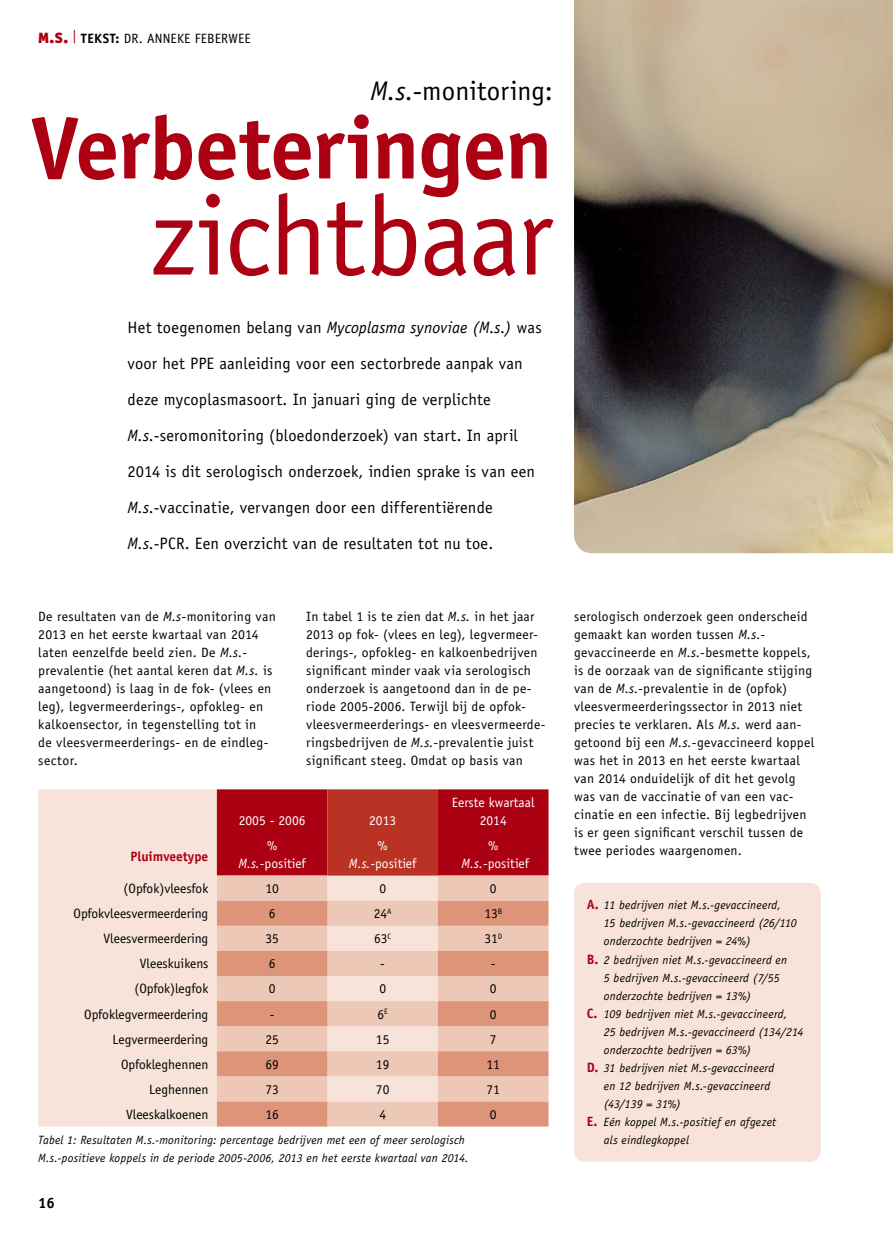
<style>
.page{position:relative;width:893px;height:1234px;background:#fff}
.page>*{position:absolute;margin:0;border:0;box-sizing:border-box;transform-origin:0 0}
.t1{font:112.5px "Officina Sans Std";letter-spacing:-.02em;color:#ac0013}
.t2{font:700 88.5px "Officina Sans Std";letter-spacing:-.015em;color:#ac0013}
.t3{font:27px "Officina Sans Std";color:#000}
.t4{font:16.5px/36px "Officina Sans Std";letter-spacing:.01em;color:#000}
.t5{font:700 15px "Officina Sans Std";color:#000}
.t6{font:13.5px/18px "Officina Sans Std";letter-spacing:.02em;color:#000}
.t7{font:13.5px "Officina Sans Std";color:#000}
.t8{font:13.5px/18px "Officina Sans Std";color:#fff;text-align:center}
.t9{font:700 13.5px "Officina Sans Std";color:#ac0013}
.t10{font:italic 12px/18px "Officina Sans Std";letter-spacing:.02em;color:#000}
.s1{font-family:"Officina Sans ITC Std";font-weight:900;font-size:15px;color:#ac0013}
.s2{font-weight:700}
.s3{font-style:italic}
.s4{font-weight:700;font-style:normal;font-size:13.5px;color:#ac0013}
</style>
<div class="page">
<div style="left:574px;top:882px;width:247px;height:279px;background:#f7e3d9;border-radius:11px"></div>
<div style="left:38px;top:789px;width:179px;height:337px;background:#f7e3d9"></div>
<svg style="left:217px;top:789px;width:332px;height:86px;background:#b11219"></svg>
<svg style="left:217px;top:875px;width:332px;height:25px;background:#efcebf"></svg>
<svg style="left:217px;top:900px;width:332px;height:226px;background:#e9b9a4"></svg>
<img style="left:574px;top:0;width:319px;height:553px">
<p class="t6" style="left:38px;top:29px;width:125px"><span class="s1">M.S.</span><sup>|</sup><span class="s2">tekst:</span>dr. Anneke</p>
<p class="t6" style="left:195px;top:29px;width:15px">Feberwee</p>
<h3 class="t3" style="left:371px;top:75px;width:184px"><span class="s3">M.s.</span>-monitoring:</h3>
<h2 class="t2" style="left:30px;top:93px;width:524px">Verbeteringen</h2>
<h1 class="t1" style="left:150px;top:170px;width:404px">zichtbaar</h1>
<p class="t4" style="left:128px;top:309px;width:416px">Het toegenomen belang van <span class="s3">Mycoplasma synoviae (M.s.)</span> was voor het PPE aanleiding voor een sectorbrede aanpak van deze mycoplasmasoort. In januari ging de verplichte <span class="s3">M.s.</span>-seromonitoring (bloedonderzoek) van start. In april 2014 is dit serologisch onderzoek, indien sprake is van een <span class="s3">M.s.</span>-vaccinatie, vervangen door een differentiërende <span class="s3">M.s.</span>-PCR. Een overzicht van de resultaten tot nu toe.</p>
<p class="t6" style="left:38px;top:607px;width:239px">De resultaten van de <span class="s3">M.s</span>-monitoring van 2013 en het eerste kwartaal van 2014 laten eenzelfde beeld zien. De <span class="s3">M.s.</span>- prevalentie (het aantal keren dat <span class="s3">M.s.</span> is aangetoond) is laag in de fok- (vlees en leg), legvermeerderings-, opfokleg- en kalkoensector, in tegenstelling tot in<br>de vleesvermeerderings- en de eindleg&shy;sector.</p>
<p class="t6" style="left:574px;top:607px;width:242px">serologisch onderzoek geen onderscheid gemaakt kan worden tussen <span class="s3">M.s.</span>- gevaccineerde en <span class="s3">M.s.</span>-besmette koppels, is de oorzaak van de significante stijging van de <span class="s3">M.s.</span>-prevalentie in de (opfok) vleesvermeerderingssector in 2013 niet precies te verklaren. Als <span class="s3">M.s.</span> werd aan&shy;getoond bij een <span class="s3">M.s.</span>-gevaccineerd koppel was het in 2013 en het eerste kwartaal van 2014 onduidelijk of dit het gevolg was van de vaccinatie of van een vac&shy;cinatie en een infectie. Bij legbedrijven is er geen significant verschil tussen de twee periodes waargenomen.</p>
<p class="t6" style="left:306px;top:607px;width:241px">In tabel 1 is te zien dat <span class="s3">M.s.</span> in het jaar 2013 op fok- (vlees en leg), legvermeer&shy;derings-, opfokleg- en kalkoenbedrijven significant minder vaak via serologisch onderzoek is aangetoond dan in de pe&shy;riode 2005-2006. Terwijl bij de opfok&shy;vleesvermeerderings- en vleesvermeerde&shy;ringsbedrijven de <span class="s3">M.s.</span>-prevalentie juist significant steeg. Omdat op basis van</p>
<p class="t8" style="left:452px;top:793px;width:84px">Eerste kwartaal<br>2014</p>
<p class="t8" style="left:239px;top:811px;width:68px">2005 - 2006</p>
<p class="t8" style="left:369px;top:811px;width:28px">2013</p>
<p class="t8" style="left:238px;top:836px;width:69px">%<br><span class="s3">M.s.</span>-positief</p>
<p class="t8" style="left:349px;top:836px;width:69px">%<br><span class="s3">M.s.</span>-positief</p>
<p class="t8" style="left:461px;top:836px;width:69px">%<br><span class="s3">M.s.</span>-positief</p>
<p class="t9" style="left:130px;top:847px;width:80px">Pluimveetype</p>
<p class="t7" style="left:124px;top:880px;width:86px">(Opfok)vleesfok</p>
<p class="t6" style="left:265px;top:879px;width:15px">10</p>
<p class="t6" style="left:379px;top:879px;width:8px">0</p>
<p class="t6" style="left:490px;top:879px;width:8px">0</p>
<p class="t7" style="left:74px;top:905px;width:136px">Opfokvleesvermeerdering</p>
<p class="t6" style="left:269px;top:904px;width:8px">6</p>
<p class="t6" style="left:374px;top:904px;width:19px">24<sup>A</sup></p>
<p class="t6" style="left:484px;top:904px;width:19px">13<sup>B</sup></p>
<p class="t7" style="left:104px;top:930px;width:106px">Vleesvermeerdering</p>
<p class="t6" style="left:265px;top:929px;width:15px">35</p>
<p class="t6" style="left:374px;top:929px;width:19px">63<sup>C</sup></p>
<p class="t6" style="left:484px;top:929px;width:19px">31<sup>D</sup></p>
<p class="t7" style="left:140px;top:955px;width:70px">Vleeskuikens</p>
<p class="t6" style="left:269px;top:954px;width:8px">6</p>
<p class="t6" style="left:380px;top:954px;width:5px">-</p>
<p class="t7" style="left:134px;top:980px;width:76px">(Opfok)legfok</p>
<p class="t6" style="left:269px;top:979px;width:8px">0</p>
<p class="t6" style="left:379px;top:979px;width:8px">0</p>
<p class="t6" style="left:490px;top:979px;width:8px">0</p>
<p class="t7" style="left:84px;top:1005px;width:126px">Opfoklegvermeerdering</p>
<p class="t6" style="left:377px;top:1004px;width:12px">6<sup>E</sup></p>
<p class="t6" style="left:490px;top:1004px;width:8px">0</p>
<p class="t7" style="left:113px;top:1030px;width:97px">Legvermeerdering</p>
<p class="t6" style="left:265px;top:1029px;width:15px">25</p>
<p class="t6" style="left:376px;top:1029px;width:15px">15</p>
<p class="t6" style="left:490px;top:1029px;width:8px">7</p>
<p class="t7" style="left:121px;top:1055px;width:89px">Opfokleghennen</p>
<p class="t6" style="left:265px;top:1054px;width:15px">69</p>
<p class="t6" style="left:376px;top:1054px;width:15px">19</p>
<p class="t6" style="left:486px;top:1054px;width:15px">11</p>
<p class="t7" style="left:149px;top:1081px;width:61px">Leghennen</p>
<p class="t6" style="left:265px;top:1079px;width:15px">73</p>
<p class="t6" style="left:376px;top:1079px;width:15px">70</p>
<p class="t6" style="left:486px;top:1079px;width:15px">71</p>
<p class="t7" style="left:126px;top:1106px;width:84px">Vleeskalkoenen</p>
<p class="t6" style="left:265px;top:1105px;width:15px">16</p>
<p class="t6" style="left:379px;top:1105px;width:8px">4</p>
<p class="t6" style="left:490px;top:1105px;width:8px">0</p>
<p class="t10" style="left:38px;top:1130px;width:432px">Tabel 1: Resultaten M.s.-monitoring: percentage bedrijven met een of meer serologisch<br>M.s.-positieve koppels in de periode 2005-2006, 2013 en het eerste kwartaal van 2014.</p>
<p class="t5" style="left:38px;top:1193px;width:18px">16</p>
<p class="t10" style="left:587px;top:896px;width:196px"><span class="s4">A.</span> 11 bedrijven niet M.s.-gevaccineerd,</p>
<p class="t10" style="left:604px;top:914px;width:195px">15 bedrijven M.s.-gevaccineerd (26/110</p>
<p class="t10" style="left:604px;top:932px;width:149px">onderzochte bedrijven = 24%)</p>
<p class="t10" style="left:587px;top:950px;width:202px"><span class="s4">B.</span> 2 bedrijven niet M.s.-gevaccineerd en</p>
<p class="t10" style="left:604px;top:968px;width:177px">5 bedrijven M.s.-gevaccineerd (7/55</p>
<p class="t10" style="left:604px;top:986px;width:149px">onderzochte bedrijven = 13%)</p>
<p class="t10" style="left:587px;top:1004px;width:202px"><span class="s4">C.</span> 109 bedrijven niet M.s.-gevaccineerd,</p>
<p class="t10" style="left:604px;top:1022px;width:201px">25 bedrijven M.s.-gevaccineerd (134/214</p>
<p class="t10" style="left:604px;top:1040px;width:149px">onderzochte bedrijven = 63%)</p>
<p class="t10" style="left:587px;top:1058px;width:189px"><span class="s4">D.</span> 31 bedrijven niet M.s-gevaccineerd</p>
<p class="t10" style="left:604px;top:1076px;width:168px">en 12 bedrijven M.s.-gevaccineerd</p>
<p class="t10" style="left:604px;top:1094px;width:79px">(43/139 = 31%)</p>
<p class="t10" style="left:587px;top:1112px;width:191px"><span class="s4">E.</span> Eén koppel M.s.-positief en afgezet</p>
<p class="t10" style="left:604px;top:1130px;width:87px">als eindlegkoppel</p>
</div>
